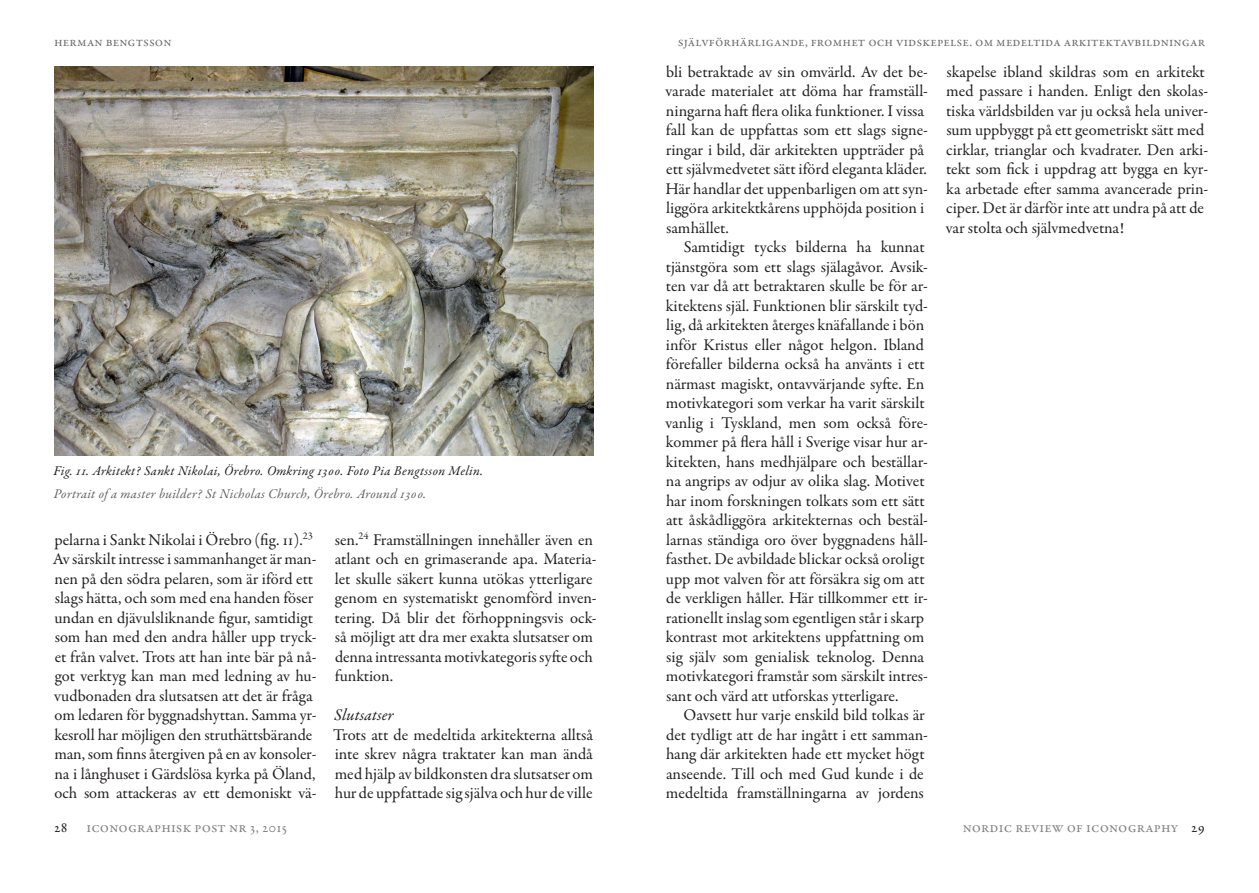
<style>
.page{position:relative;width:1259px;height:893px;background:#fff}
.page>*{position:absolute;margin:0;border:0;box-sizing:border-box;transform-origin:0 0}
.Brödtext_med_indrag{font:16.5px/19.5px "Garamond Premr Pro";color:#231f20}
.t1{font:italic 16.5px "Garamond Premr Pro";letter-spacing:.01em;color:#231f20}
.t2{font:15px "Garamond Premr Pro";letter-spacing:.01em;color:#808285}
.t3{font:15px "Garamond Premr Pro";color:#231f20}
.t4{font:13.5px "Garamond Premr Pro";letter-spacing:.01em;color:#6c6d70}
.Bildtexter{font:italic 13.5px "Garamond Premr Pro";letter-spacing:.02em;color:#231f20}
.Captions_in_English{font:italic 13.5px "Garamond Premr Pro";letter-spacing:.02em;color:#636366}
.s1{color:#231f20}
</style>
<div class="page">
<img style="left:54px;top:66px;width:540px;height:389px">
<p class="t4" style="left:54px;top:34px;width:119px">herman bengtsson</p>
<p class="Bildtexter" style="left:54px;top:462px;width:431px">Fig. 11. Arkitekt? Sankt Nikolai, Örebro. Omkring 1300. Foto Pia Bengtsson Melin.</p>
<p class="Captions_in_English" style="left:54px;top:485px;width:374px">Portrait of a master builder? St Nicholas Church, Örebro. Around 1300.</p>
<p class="Brödtext_med_indrag" style="left:53px;top:530px;width:265px">pelarna i Sankt Nikolai i Örebro (fig. 11).<sup>23<br></sup>Av särskilt intresse i sammanhanget är man&shy;nen på den södra pelaren, som är iförd ett slags hätta, och som med ena handen föser undan en djävulsliknande figur, samtidigt som han med den andra håller upp tryck&shy;et från valvet. Trots att han inte bär på nå&shy;got verktyg kan man med ledning av hu&shy;vudbonaden dra slutsatsen att det är fråga om ledaren för byggnadshyttan. Samma yr&shy;kesroll har möjligen den struthättsbärande man, som finns återgiven på en av konsoler&shy;na i långhuset i Gärdslösa kyrka på Öland, och som attackeras av ett demoniskt vä-</p>
<p class="Brödtext_med_indrag" style="left:334px;top:530px;width:264px">sen.<sup>24</sup> Framställningen innehåller även en atlant och en grimaserande apa. Materia&shy;let skulle säkert kunna utökas ytterligare genom en systematiskt genomförd inven&shy;tering. Då blir det förhoppningsvis ock&shy;så möjligt att dra mer exakta slutsatser om denna intressanta motivkategoris syfte och funktion.</p>
<p class="t1" style="left:334px;top:704px;width:61px">Slutsatser</p>
<p class="Brödtext_med_indrag" style="left:333px;top:725px;width:261px;text-align:justify">Trots att de medeltida arkitekterna alltså inte skrev några traktater kan man ändå med hjälp av bildkonsten dra slutsatser om hur de uppfattade sig själva och hur de ville</p>
<p class="t4" style="left:678px;top:34px;width:528px">Självförhärligande, fromhet och vidskepelse. Om medeltida arkitektavbildningar</p>
<p class="Brödtext_med_indrag" style="left:665px;top:62px;width:264px">bli betraktade av sin omvärld. Av det be&shy;varade materialet att döma har framställ&shy;ningarna haft flera olika funktioner. I vissa fall kan de uppfattas som ett slags signe&shy;ringar i bild, där arkitekten uppträder på ett självmedvetet sätt iförd eleganta kläder.<br>Här handlar det uppenbarligen om att syn&shy;liggöra arkitektkårens upphöjda position i samhället.</p>
<p class="Brödtext_med_indrag" style="left:665px;top:237px;width:264px;text-indent:18px">Samtidigt tycks bilderna ha kunnat tjänstgöra som ett slags själagåvor. Avsik&shy;ten var då att betraktaren skulle be för ar&shy;kitektens själ. Funktionen blir särskilt tyd&shy;lig, då arkitekten återges knäfallande i bön inför Kristus eller något helgon. Ibland förefaller bilderna också ha använts i ett närmast magiskt, ontavvärjande syfte. En motivkategori som verkar ha varit särskilt vanlig i Tyskland, men som också före&shy;kommer på flera håll i Sverige visar hur ar&shy;kitekten, hans medhjälpare och beställar&shy;na angrips av odjur av olika slag. Motivet har inom forskningen tolkats som ett sätt att åskådliggöra arkitekternas och bestäl&shy;larnas ständiga oro över byggnadens håll&shy;fasthet. De avbildade blickar också oroligt upp mot valven för att försäkra sig om att de verkligen håller. Här tillkommer ett ir&shy;rationellt inslag som egentligen står i skarp kontrast mot arkitektens uppfattning om sig själv som genialisk teknolog. Denna motivkategori framstår som särskilt intres&shy;sant och värd att utforskas ytterligare.</p>
<p class="Brödtext_med_indrag" style="left:666px;top:705px;width:263px;text-indent:18px">Oavsett hur varje enskild bild tolkas är det tydligt att de har ingått i ett samman&shy;hang där arkitekten hade ett mycket högt anseende. Till och med Gud kunde i de medeltida framställningarna av jordens</p>
<p class="Brödtext_med_indrag" style="left:945px;top:62px;width:264px">skapelse ibland skildras som en arkitekt med passare i handen. Enligt den skolas&shy;tiska världsbilden var ju också hela univer&shy;sum uppbyggt på ett geometriskt sätt med cirklar, trianglar och kvadrater. Den arki&shy;tekt som fick i uppdrag att bygga en kyr&shy;ka arbetade efter samma avancerade prin&shy;ciper. Det är därför inte att undra på att de var stolta och självmedvetna!</p>
<p class="t3" style="left:54px;top:818px;width:15px">28</p>
<p class="t2" style="left:87px;top:818px;width:202px">iconographisk post nr 3, 2015</p>
<p class="t2" style="left:962px;top:818px;width:244px">nordic review of iconography <span class="s1">29</span></p>
</div>
